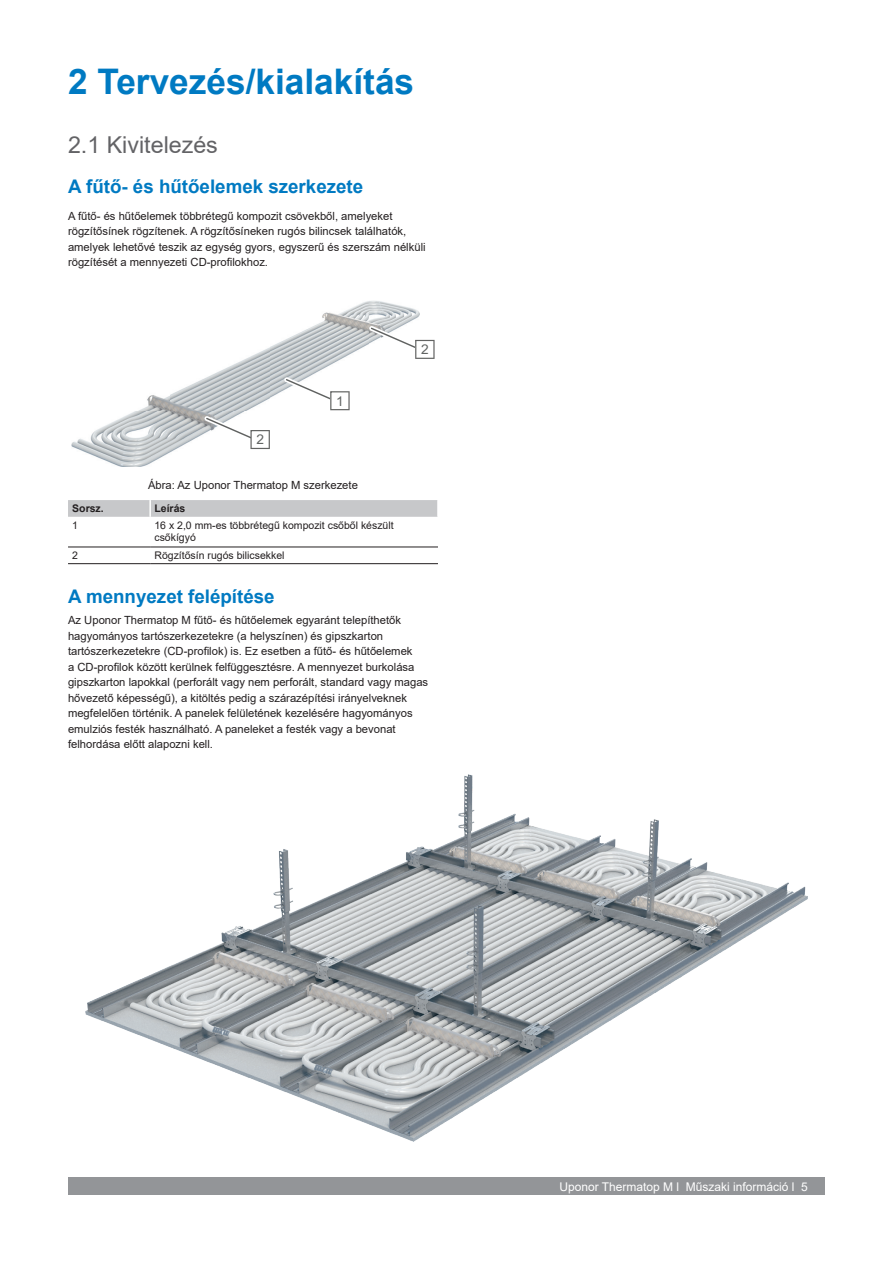
<style>
.page{position:relative;width:893px;height:1263px;background:#fff}
.page>*{position:absolute;margin:0;border:0;box-sizing:border-box;transform-origin:0 0}
.t1{font:700 35.25px "Arial";color:#007ac2}
.t2{font:23.25px "Arial";color:#636366}
.Body_-_Heading_3{font:700 18.75px "Arial";color:#007ac2}
.t3{font:13.5px "Arial";color:#616463}
.t4{font:12px "Arial";color:#fff}
.Body_copy{font:11.25px/15.5px "Arial";color:#231f20}
.Body_Table_Copy{font:10.5px/12.6px "Arial";color:#231f20}
.Body_Table_Headline{font:700 10.5px "Arial";color:#231f20}
</style>
<div class="page">
<div style="left:68px;top:1178px;width:757px;height:17px;background:#939598"></div>
<img style="left:85px;top:775px;width:723px;height:366px">
<hr style="left:68px;top:547px;width:82px;height:1px;background:#231f20">
<hr style="left:150px;top:547px;width:288px;height:1px;background:#231f20">
<hr style="left:68px;top:563px;width:82px;height:1px;background:#231f20">
<hr style="left:150px;top:563px;width:288px;height:1px;background:#231f20">
<div style="left:68px;top:500px;width:370px;height:17px;background:#c7c8ca"></div>
<img style="left:71px;top:301px;width:348px;height:166px">
<svg style="left:284px;top:377px;width:66px;height:33px"></svg>
<svg style="left:204px;top:416px;width:66px;height:33px"></svg>
<svg style="left:369px;top:326px;width:66px;height:33px"></svg>
<p class="t1" style="left:68px;top:56px;width:348px">2 Tervezés/kialakítás</p>
<p class="t2" style="left:68px;top:129px;width:151px">2.1 Kivitelezés</p>
<p class="Body_-_Heading_3" style="left:68px;top:173px;width:297px">A fűtő- és hűtőelemek szerkezete</p>
<p class="Body_copy" style="left:68px;top:208px;width:359px">A fűtő- és hűtőelemek többrétegű kompozit csövekből, amelyeket rögzítősínek rögzítenek. A rögzítősíneken rugós bilincsek találhatók, amelyek lehetővé teszik az egység gyors, egyszerű és szerszám nélküli rögzítését a mennyezeti CD-profilokhoz.</p>
<p class="t3" style="left:256px;top:430px;width:9px">2</p>
<p class="t3" style="left:336px;top:392px;width:9px">1</p>
<p class="Body_copy" style="left:148px;top:477px;width:211px">Ábra: Az Uponor Thermatop M szerkezete</p>
<p class="Body_Table_Headline" style="left:72px;top:501px;width:33px">Sorsz.</p>
<p class="Body_Table_Headline" style="left:154px;top:501px;width:32px">Leírás</p>
<p class="Body_Table_Copy" style="left:72px;top:519px;width:7px">1</p>
<p class="Body_Table_Copy" style="left:154px;top:519px;width:241px">16 x 2,0 mm-es többrétegű kompozit csőből készült csőkígyó</p>
<p class="Body_Table_Copy" style="left:72px;top:549px;width:7px">2</p>
<p class="Body_Table_Copy" style="left:154px;top:549px;width:132px">Rögzítősín rugós bilicsekkel</p>
<p class="Body_-_Heading_3" style="left:68px;top:583px;width:208px">A mennyezet felépítése</p>
<p class="t3" style="left:421px;top:340px;width:9px">2</p>
<p class="Body_copy" style="left:68px;top:613px;width:362px">Az Uponor Thermatop M fűtő- és hűtőelemek egyaránt telepíthetők hagyományos tartószerkezetekre (a helyszínen) és gipszkarton tartószerkezetekre (CD-profilok) is. Ez esetben a fűtő- és hűtőelemek<br>a CD-profilok között kerülnek felfüggesztésre. A mennyezet burkolása gipszkarton lapokkal (perforált vagy nem perforált, standard vagy magas hővezető képességű), a kitöltés pedig a szárazépítési irányelveknek megfelelően történik. A panelek felületének kezelésére hagyományos emulziós festék használható. A paneleket a festék vagy a bevonat felhordása előtt alapozni kell.</p>
<p class="t4" style="left:559px;top:1178px;width:250px">Uponor Thermatop M l Műszaki információ l 5</p>
</div>
